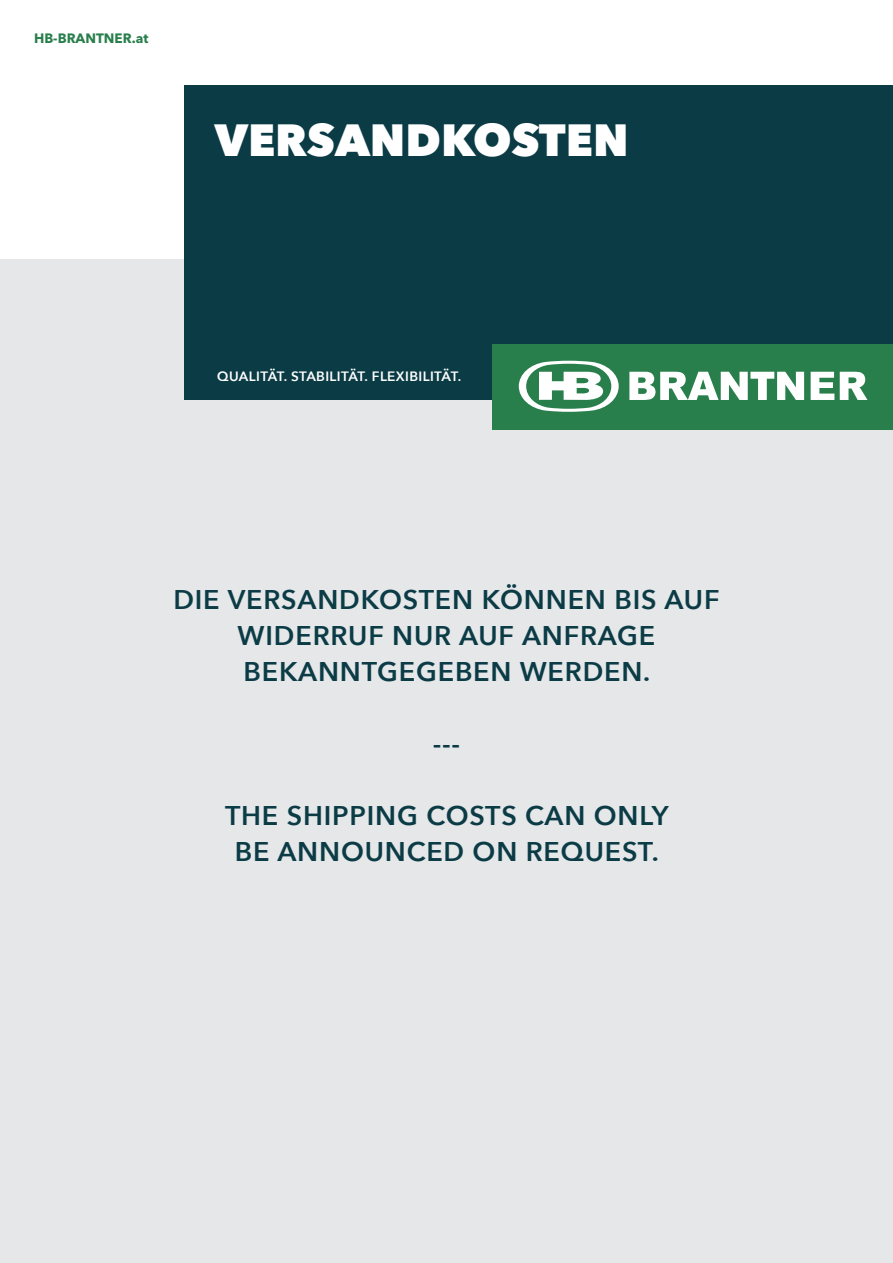
<style>
.page{position:relative;width:893px;height:1263px;background:#fff}
.page>*{position:absolute;margin:0;border:0;box-sizing:border-box;transform-origin:0 0}
.t1{font:800 45px "Avenir Next";color:#fff}
.t2{font:600 27px/36px "Avenir Next";letter-spacing:.03em;color:#0b3c46;text-align:center}
.t3{font:600 13.5px "Avenir Next";letter-spacing:.03em;color:#fff}
.t4{font:700 13.5px "Avenir Next LT Pro";color:#297f4c}
</style>
<div class="page">
<div style="left:0;top:259px;width:893px;height:1004px;background:#e6e7e9"></div>
<div style="left:184px;top:85px;width:709px;height:315px;background:#0b3c46"></div>
<div style="left:492px;top:344px;width:401px;height:85px;background:#297f4c"></div>
<svg style="left:840px;top:372px;width:27px;height:28px"></svg>
<svg style="left:811px;top:372px;width:23px;height:28px"></svg>
<svg style="left:629px;top:372px;width:175px;height:28px"></svg>
<svg style="left:519px;top:361px;width:100px;height:51px"></svg>
<p class="t4" style="left:34px;top:30px;width:116px">HB-BRANTNER.AT</p>
<h1 class="t1" style="left:215px;top:112px;width:415px">VERSANDKOSTEN</h1>
<p class="t3" style="left:217px;top:365px;width:245px">QUALITÄT. STABILITÄT. FLEXIBILITÄT.</p>
<p class="t2" style="left:173px;top:581px;width:544px">DIE VERSANDKOSTEN KÖNNEN BIS AUF<br>WIDERRUF NUR AUF ANFRAGE<br>BEKANNTGEGEBEN WERDEN.</p>
<p class="t2" style="left:433px;top:725px;width:29px">---</p>
<p class="t2" style="left:225px;top:797px;width:445px">THE SHIPPING COSTS CAN ONLY<br>BE ANNOUNCED ON REQUEST.</p>
</div>
